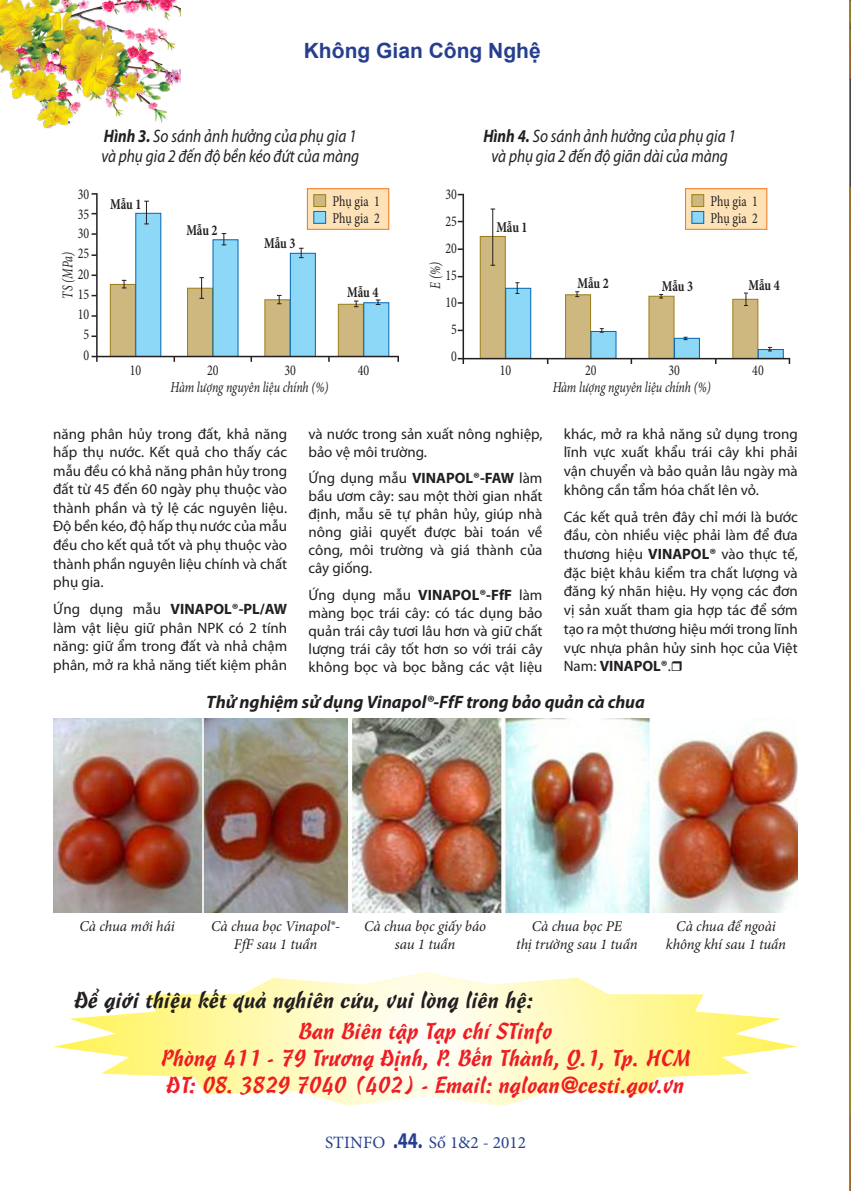
<style>
.page{position:relative;width:851px;height:1191px;background:#fff}
.page>*{position:absolute;margin:0;border:0;box-sizing:border-box;transform-origin:0 0}
.t1{font:22.5px "UVN Mang Tre";color:#ee1d23}
.t2{font:22.5px "UVN Mang Tre";color:#231f20}
.t3{font:700 21px "Arial";color:#253f8e}
.t4{font:italic 18px/19.5px "Myriad Pro";color:#231f20;scale:.85 1}
.Chuthichhing_9_5{font:italic 700 18px "Myriad Pro";color:#231f20}
.t5{font:17.25px "Minion Pro";letter-spacing:.01em;color:#253f8e}
.t6{font:15px/18.6px "Myriad Pro";color:#231f20;text-align:justify}
.t7{font:italic 15px/18px "Minion Pro";letter-spacing:-.01em;color:#231f20;text-align:center}
.t8{font:15px "Minion Pro";color:#231f20;scale:.8 1}
.t9{font:italic 15px "Minion Pro";letter-spacing:-.01em;color:#231f20;scale:.8 1}
.t10{font:700 15px "Minion Pro";letter-spacing:-.01em;color:#231f20;scale:.8 1}
.s1{font-weight:700}
.s2{font-family:"Myriad Pro";font-weight:700;font-size:22.5px}
</style>
<div class="page">
<img style="left:43px;top:0;width:138px;height:129px">
<img style="left:0;top:0;width:172px;height:127px">
<div style="left:187px;top:288px;width:26px;height:69px;background:#ceb87f;border:1px solid #9a7d16"></div>
<div style="left:212px;top:239px;width:26px;height:118px;background:#8dd7f7"></div>
<div style="left:264px;top:299px;width:26px;height:58px;background:#ceb87f"></div>
<div style="left:290px;top:253px;width:26px;height:104px;background:#8dd7f7;border:1px solid #0166b3"></div>
<div style="left:110px;top:284px;width:26px;height:73px;background:#ceb87f;border:1px solid #9a7d16"></div>
<div style="left:135px;top:213px;width:26px;height:144px;background:#8dd7f7;border:1px solid #0166b3"></div>
<div style="left:338px;top:304px;width:26px;height:53px;background:#ceb87f;border:1px solid #9a7d16"></div>
<div style="left:363px;top:302px;width:26px;height:55px;background:#8dd7f7;border:1px solid #0166b3"></div>
<hr style="left:91px;top:356px;width:308px;height:1px;background:#231f20">
<hr style="left:96px;top:193px;width:2px;height:169px;background:#231f20">
<svg style="left:144px;top:201px;width:5px;height:23px"></svg>
<svg style="left:122px;top:280px;width:4px;height:8px"></svg>
<svg style="left:199px;top:277px;width:5px;height:22px"></svg>
<svg style="left:222px;top:233px;width:4px;height:12px"></svg>
<svg style="left:299px;top:248px;width:4px;height:10px"></svg>
<svg style="left:277px;top:295px;width:4px;height:9px"></svg>
<svg style="left:376px;top:300px;width:4px;height:5px"></svg>
<svg style="left:354px;top:301px;width:4px;height:6px"></svg>
<div style="left:307px;top:188px;width:82px;height:42px;background:#fee2b7;border:1px solid #f47b21"></div>
<div style="left:313px;top:194px;width:13px;height:13px;background:#ceb87f;border:1px solid #9a7d16"></div>
<div style="left:313px;top:211px;width:13px;height:13px;background:#8dd7f7;border:1px solid #0166b3"></div>
<hr style="left:462px;top:194px;width:2px;height:170px;background:#231f20">
<div style="left:565px;top:294px;width:26px;height:65px;background:#ceb87f;border:1px solid #9a7d16"></div>
<div style="left:590px;top:331px;width:26px;height:28px;background:#8dd7f7"></div>
<div style="left:648px;top:296px;width:26px;height:63px;background:#ceb87f;border:1px solid #9a7d16"></div>
<div style="left:673px;top:338px;width:26px;height:21px;background:#8dd7f7;border:1px solid #0166b3"></div>
<div style="left:479px;top:236px;width:26px;height:123px;background:#ceb87f;border:1px solid #9a7d16"></div>
<div style="left:505px;top:288px;width:26px;height:71px;background:#8dd7f7;border:1px solid #0166b3"></div>
<div style="left:732px;top:299px;width:26px;height:60px;background:#ceb87f;border:1px solid #9a7d16"></div>
<div style="left:757px;top:349px;width:26px;height:10px;background:#8dd7f7;border:1px solid #0166b3"></div>
<hr style="left:457px;top:358px;width:333px;height:1px;background:#231f20">
<hr style="left:492px;top:209px;width:1px;height:57px;background:#231f20">
<svg style="left:515px;top:282px;width:4px;height:12px"></svg>
<svg style="left:575px;top:291px;width:4px;height:6px"></svg>
<svg style="left:599px;top:328px;width:4px;height:5px"></svg>
<svg style="left:659px;top:294px;width:4px;height:4px"></svg>
<svg style="left:683px;top:337px;width:4px;height:3px"></svg>
<svg style="left:743px;top:293px;width:4px;height:13px"></svg>
<svg style="left:767px;top:347px;width:4px;height:4px"></svg>
<div style="left:685px;top:188px;width:82px;height:42px;background:#fee2b7;border:1px solid #f47b21"></div>
<div style="left:691px;top:194px;width:13px;height:13px;background:#ceb87f;border:1px solid #9a7d16"></div>
<div style="left:691px;top:211px;width:13px;height:13px;background:#8dd7f7;border:1px solid #0166b3"></div>
<img style="left:53px;top:718px;width:744px;height:195px">
<svg style="left:53px;top:972px;width:744px;height:134px"></svg>
<img style="left:849px;top:0;width:1px;height:1191px">
<p class="t3" style="left:304px;top:37px;width:238px">Không Gian Công Nghệ</p>
<p class="t8" style="left:78px;top:184px;width:16px">30</p>
<p class="t8" style="left:78px;top:204px;width:16px">35</p>
<p class="t8" style="left:78px;top:223px;width:16px">30</p>
<p class="t8" style="left:78px;top:243px;width:16px">25</p>
<p class="t8" style="left:78px;top:264px;width:16px">20</p>
<p class="t8" style="left:78px;top:284px;width:16px">15</p>
<p class="t8" style="left:78px;top:304px;width:16px">10</p>
<p class="t8" style="left:83px;top:324px;width:9px">5</p>
<p class="t8" style="left:83px;top:345px;width:9px">0</p>
<p class="t9" style="left:57px;top:299px;width:60px;rotate:-90deg">TS (MPa)</p>
<p class="t4" style="left:101px;top:126px;width:305px"><span class="s1">Hình 3.</span> So sánh ảnh hưởng của phụ gia 1 và phụ gia 2 đến độ bền kéo đứt của màng</p>
<p class="t10" style="left:110px;top:194px;width:41px">Mẫu 1</p>
<p class="t10" style="left:186px;top:220px;width:41px">Mẫu 2</p>
<p class="t10" style="left:264px;top:233px;width:41px">Mẫu 3</p>
<p class="t8" style="left:332px;top:191px;width:61px">Phụ gia 1</p>
<p class="t8" style="left:332px;top:208px;width:61px">Phụ gia 2</p>
<p class="t10" style="left:347px;top:282px;width:41px">Mẫu 4</p>
<p class="t8" style="left:130px;top:360px;width:16px">10</p>
<p class="t8" style="left:207px;top:360px;width:16px">20</p>
<p class="t8" style="left:284px;top:360px;width:16px">30</p>
<p class="t8" style="left:358px;top:360px;width:16px">40</p>
<p class="t9" style="left:170px;top:377px;width:199px">Hàm lượng nguyên liệu chính (%)</p>
<p class="t8" style="left:445px;top:184px;width:16px">30</p>
<p class="t8" style="left:445px;top:211px;width:16px">25</p>
<p class="t8" style="left:445px;top:238px;width:16px">20</p>
<p class="t8" style="left:445px;top:265px;width:16px">15</p>
<p class="t8" style="left:445px;top:292px;width:16px">10</p>
<p class="t8" style="left:451px;top:319px;width:9px">5</p>
<p class="t8" style="left:451px;top:346px;width:9px">0</p>
<p class="t9" style="left:425px;top:289px;width:35px;rotate:-90deg">E (%)</p>
<p class="t4" style="left:483px;top:126px;width:299px;text-align:center"><span class="s1">Hình 4.</span> So sánh ảnh hưởng của phụ gia 1 và phụ gia 2 đến độ giãn dài của màng</p>
<p class="t10" style="left:496px;top:216px;width:41px">Mẫu 1</p>
<p class="t8" style="left:710px;top:191px;width:61px">Phụ gia 1</p>
<p class="t8" style="left:710px;top:208px;width:61px">Phụ gia 2</p>
<p class="t10" style="left:577px;top:272px;width:41px">Mẫu 2</p>
<p class="t10" style="left:662px;top:276px;width:41px">Mẫu 3</p>
<p class="t10" style="left:748px;top:275px;width:41px">Mẫu 4</p>
<p class="t8" style="left:499px;top:360px;width:16px">10</p>
<p class="t8" style="left:585px;top:360px;width:16px">20</p>
<p class="t8" style="left:668px;top:360px;width:16px">30</p>
<p class="t8" style="left:752px;top:360px;width:16px">40</p>
<p class="t9" style="left:552px;top:377px;width:199px">Hàm lượng nguyên liệu chính (%)</p>
<p class="t6" style="left:53px;top:424px;width:235px">năng phân hủy trong đất, khả năng hấp thụ nước. Kết quả cho thấy các mẫu đều có khả năng phân hủy trong đất từ 45 đến 60 ngày phụ thuộc vào thành phần và tỷ lệ các nguyên liệu.<br>Độ bền kéo, độ hấp thụ nước của mẫu đều cho kết quả tốt và phụ thuộc vào thành phần nguyên liệu chính và chất phụ gia.</p>
<p class="t6" style="left:53px;top:599px;width:235px">Ứng dụng mẫu <span class="s1">VINAPOL®-PL/AW </span>làm vật liệu giữ phân NPK có 2 tính năng: giữ ẩm trong đất và nhả chậm phân, mở ra khả năng tiết kiệm phân</p>
<p class="t6" style="left:308px;top:424px;width:235px;line-height:18px">và nước trong sản xuất nông nghiệp, bảo vệ môi trường.</p>
<p class="t6" style="left:308px;top:469px;width:235px;line-height:18px">Ứng dụng mẫu <span class="s1">VINAPOL®-FAW</span> làm bầu ươm cây: sau một thời gian nhất định, mẫu sẽ tự phân hủy, giúp nhà nông giải quyết được bài toán về công, môi trường và giá thành của cây giống.</p>
<p class="t6" style="left:308px;top:585px;width:235px;line-height:18px">Ứng dụng mẫu <span class="s1">VINAPOL®-FfF</span> làm màng bọc trái cây: có tác dụng bảo quản trái cây tươi lâu hơn và giữ chất lượng trái cây tốt hơn so với trái cây không bọc và bọc bằng các vật liệu</p>
<p class="t6" style="left:563px;top:424px;width:235px">khác, mở ra khả năng sử dụng trong lĩnh vực xuất khẩu trái cây khi phải vận chuyển và bảo quản lâu ngày mà không cần tẩm hóa chất lên vỏ.</p>
<p class="t6" style="left:563px;top:507px;width:235px">Các kết quả trên đây chỉ mới là bước đầu, còn nhiều việc phải làm để đưa thương hiệu <span class="s1">VINAPOL®</span> vào thực tế, đặc biệt khâu kiểm tra chất lượng và đăng ký nhãn hiệu. Hy vọng các đơn vị sản xuất tham gia hợp tác để sớm tạo ra một thương hiệu mới trong lĩnh vực nhựa phân hủy sinh học của Việt Nam: <span class="s1">VINAPOL®</span>.</p>
<p class="Chuthichhing_9_5" style="left:206px;top:690px;width:440px">Thử nghiệm sử dụng Vinapol®-FfF trong bảo quản cà chua</p>
<p class="t7" style="left:79px;top:917px;width:97px">Cà chua mới hái</p>
<p class="t7" style="left:211px;top:917px;width:130px">Cà chua bọc Vinapol®-<br>FfF sau 1 tuần</p>
<p class="t7" style="left:364px;top:917px;width:123px">Cà chua bọc giấy báo sau 1 tuần</p>
<p class="t7" style="left:516px;top:917px;width:123px">Cà chua bọc PE<br>thị trường sau 1 tuần</p>
<p class="t7" style="left:665px;top:917px;width:122px">Cà chua để ngoài không khí sau 1 tuần</p>
<p class="t2" style="left:74px;top:983px;width:460px">Để giới thiệu kết quả nghiên cứu, vui lòng liên hệ:</p>
<p class="t1" style="left:298px;top:1014px;width:255px">Ban Biên tập Tạp chí STinfo</p>
<p class="t1" style="left:160px;top:1041px;width:531px">Phòng 411 - 79 Trương Định, P. Bến Thành, Q.1, Tp. HCM</p>
<p class="t1" style="left:167px;top:1068px;width:519px">ĐT: 08. 3829 7040 (402) - Email: ngloan@cesti.gov.vn</p>
<p class="t5" style="left:325px;top:1131px;width:202px">STinfo <span class="s2">.44.</span> Số 1&amp;2 - 2012</p>
</div>
